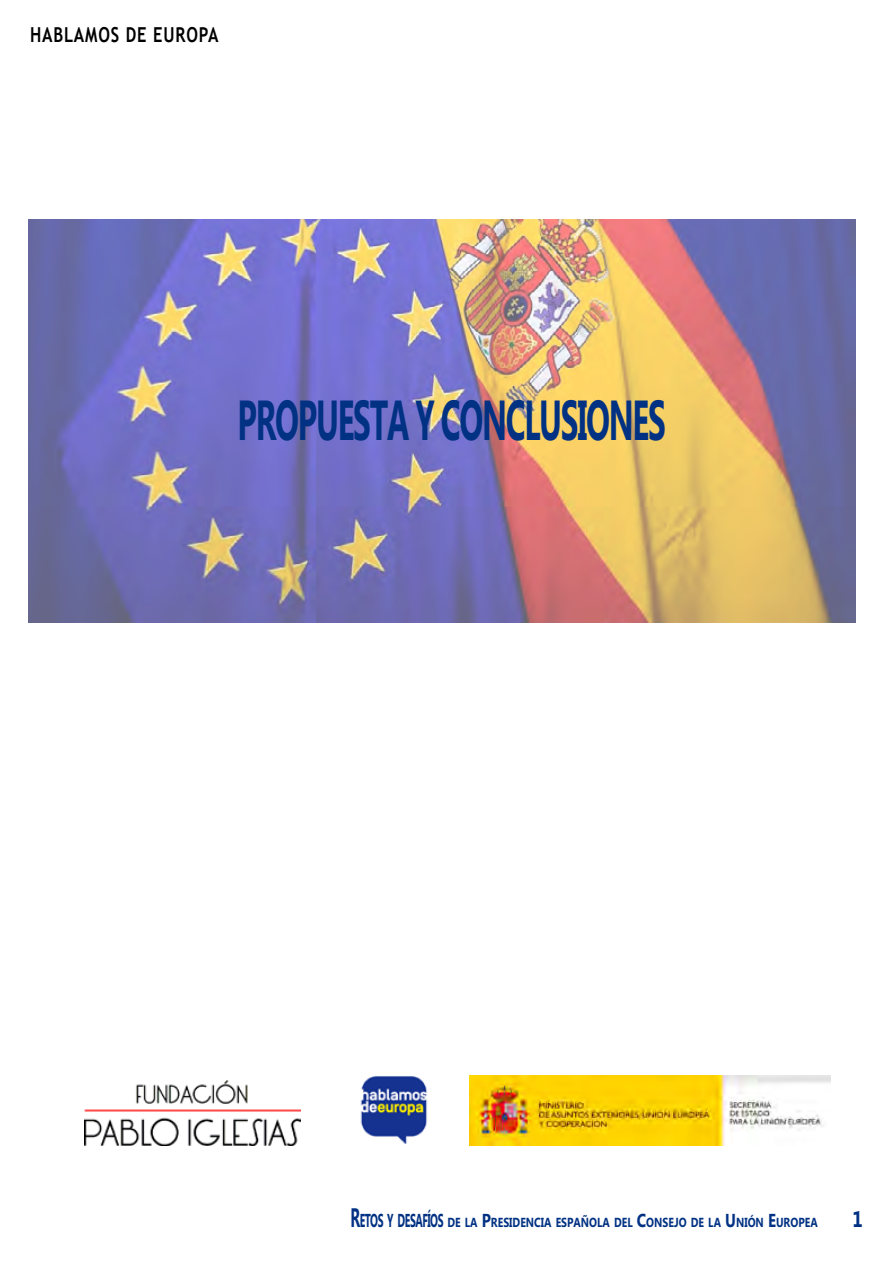
<style>
.page{position:relative;width:893px;height:1263px;background:#fff}
.page>*{position:absolute;margin:0;border:0;box-sizing:border-box;transform-origin:0 0}
.t1{font:700 56.4px "Microsoft Phags Pa";letter-spacing:-.04em;color:#003183;scale:.56 1}
.t2{font:700 22.5px "Microsoft Phags Pa";color:#003183;scale:.8 1}
.t3{font:700 20.7px "Trebuchet MS";letter-spacing:.05em;color:#000;scale:.8 1}
.t4{font:700 13.2px "Microsoft Phags Pa";color:#003183;scale:.8 1}
.s1{font-size:26.7px}
.s2{font-size:18.75px}
</style>
<div class="page">
<img style="left:28px;top:220px;width:828px;height:402px">
<img style="left:84px;top:1081px;width:216px;height:65px">
<img style="left:469px;top:1075px;width:361px;height:71px">
<img style="left:360px;top:1076px;width:68px;height:68px">
<h3 class="t3" style="left:30px;top:22px;width:237px">HABLAMOS DE EUROPA</h3>
<h1 class="t1" style="left:238px;top:379px;width:766px">PROPUESTA Y CONCLUSIONES</h1>
<p class="t4" style="left:351px;top:1213px;width:586px"><span class="s1">R</span><span class="s2">ETOS Y DESAFÍOS</span> DE LA <span class="s2">P</span>RESIDENCIA ESPAÑOLA DEL <span class="s2">C</span>ONSEJO DE LA <span class="s2">U</span>NIÓN <span class="s2">E</span>UROPEA</p>
<h2 class="t2" style="left:853px;top:1203px;width:14px">1</h2>
</div>
